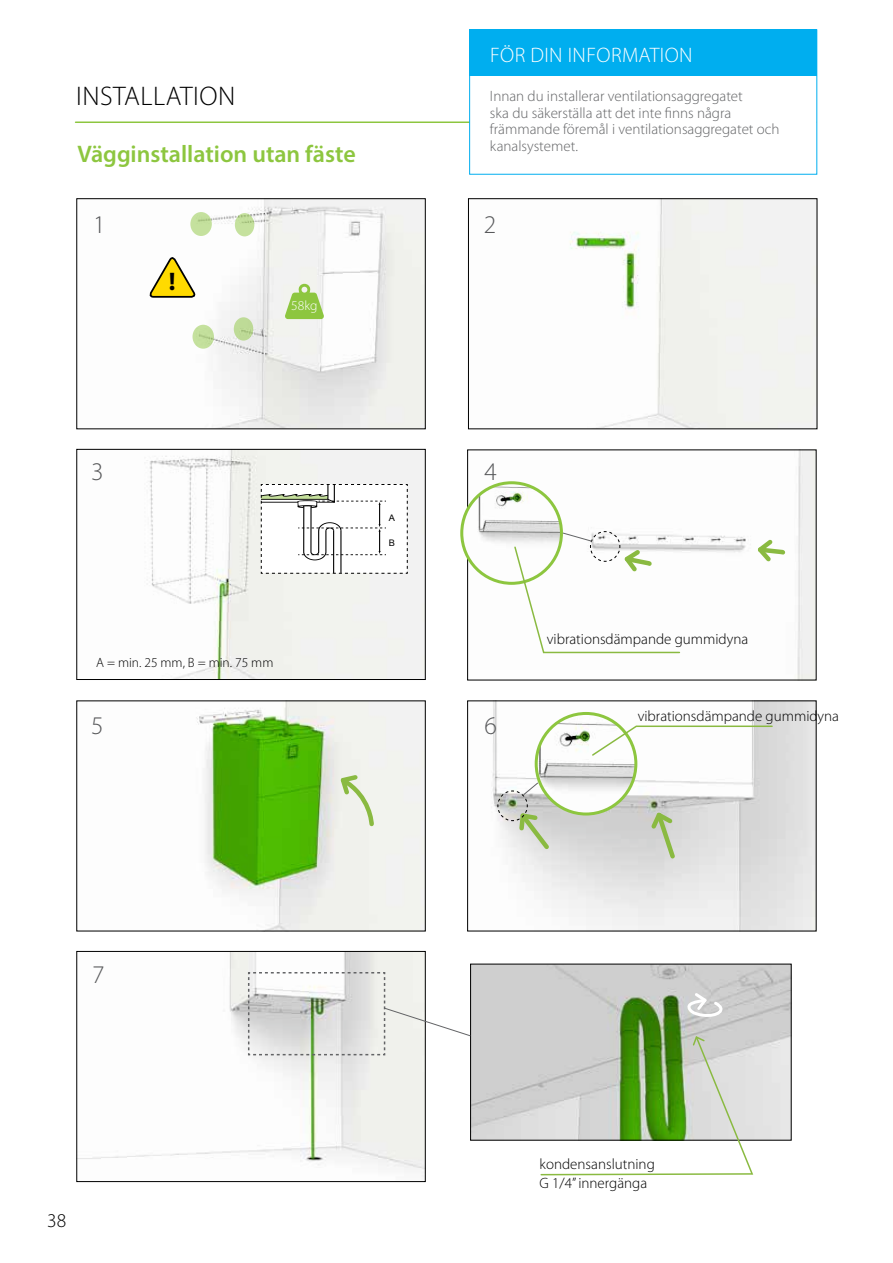
<style>
.page{position:relative;width:893px;height:1263px;background:#fff}
.page>*{position:absolute;margin:0;border:0;box-sizing:border-box;transform-origin:0 0}
.t1{font:300 27px "Myriad Pro";letter-spacing:.02em;color:#000}
.t2{font:300 25.5px "Myriad Pro";color:#58595b}
.t3{font:700 25.5px "Myriad Pro";color:#000}
.t4{font:600 24px "Myriad Pro";color:#8dc63f}
.t5{font:300 21px "Myriad Pro";letter-spacing:.02em;color:#fff}
.t6{font:300 19.5px "Myriad Pro";color:#000}
.t7{font:300 15px/16.5px "Myriad Pro";color:#636466}
.t8{font:300 15px/19.5px "Myriad Pro";color:#000}
.t9{font:300 13.5px "Myriad Pro";color:#000}
.t10{font:300 13.5px "Myriad Pro";color:#fff}
.t11{font:9px "Arial";color:#000}
</style>
<div class="page">
<hr style="left:76px;top:121px;width:740px;height:2px;background:#8dc63f">
<img style="left:570px;top:200px;width:245px;height:227px">
<div style="left:468px;top:198px;width:349px;height:231px;border:1px solid #000"></div>
<img style="left:147px;top:451px;width:276px;height:227px">
<div style="left:77px;top:449px;width:348px;height:231px;border:1px solid #000"></div>
<img style="left:196px;top:703px;width:227px;height:226px">
<img style="left:195px;top:200px;width:228px;height:227px">
<div style="left:77px;top:198px;width:348px;height:231px;border:1px solid #000"></div>
<img style="left:469px;top:452px;width:345px;height:226px">
<img style="left:492px;top:703px;width:322px;height:226px">
<img style="left:79px;top:953px;width:344px;height:224px">
<div style="left:77px;top:951px;width:348px;height:231px;border:1px solid #000"></div>
<img style="left:472px;top:966px;width:317px;height:172px">
<svg style="left:261px;top:484px;width:147px;height:90px"></svg>
<svg style="left:190px;top:212px;width:22px;height:24px"></svg>
<svg style="left:192px;top:325px;width:22px;height:24px"></svg>
<svg style="left:235px;top:213px;width:19px;height:23px"></svg>
<svg style="left:234px;top:317px;width:19px;height:24px"></svg>
<svg style="left:753px;top:536px;width:34px;height:29px"></svg>
<svg style="left:648px;top:809px;width:30px;height:53px;background:#c6cfb8"></svg>
<img style="left:462px;top:483px;width:99px;height:100px;border-radius:50px">
<div style="left:460px;top:481px;width:103px;height:104px;border:3px solid #8dc63f;border-radius:50%"></div>
<img style="left:536px;top:713px;width:100px;height:101px;border-radius:50px">
<div style="left:535px;top:712px;width:102px;height:103px;border:3px solid #8dc63f;border-radius:50%"></div>
<svg style="left:337px;top:772px;width:39px;height:56px;background:#dfe8d0"></svg>
<svg style="left:682px;top:990px;width:46px;height:27px"></svg>
<svg style="left:497px;top:782px;width:56px;height:71px"></svg>
<svg style="left:284px;top:283px;width:40px;height:36px"></svg>
<svg style="left:149px;top:256px;width:47px;height:43px"></svg>
<svg style="left:513px;top:531px;width:168px;height:123px"></svg>
<svg style="left:247px;top:971px;width:224px;height:85px"></svg>
<svg style="left:591px;top:725px;width:183px;height:32px"></svg>
<svg style="left:540px;top:1035px;width:214px;height:141px"></svg>
<div style="left:469px;top:30px;width:348px;height:145px;background:#fff"></div>
<div style="left:470px;top:29px;width:347px;height:47px;background:#00aeef"></div>
<h3 class="t5" style="left:490px;top:42px;width:204px">FÖR DIN INFORMATION</h3>
<h1 class="t1" style="left:76px;top:79px;width:161px">INSTALLATION</h1>
<p class="t7" style="left:490px;top:88px;width:291px">Innan du installerar ventilationsaggregatet<br>ska du säkerställa att det inte finns några främmande föremål i ventilationsaggregatet och kanalsystemet.</p>
<h3 class="t4" style="left:78px;top:139px;width:280px">Vägginstallation utan fäste</h3>
<h2 class="t2" style="left:93px;top:209px;width:14px">1</h2>
<h2 class="t3" style="left:169px;top:265px;width:8px">!</h2>
<h2 class="t2" style="left:91px;top:456px;width:14px">3</h2>
<p class="t10" style="left:291px;top:298px;width:28px">58kg</p>
<p class="t9" style="left:96px;top:654px;width:179px">A = min. 25 mm, B = min. 75 mm</p>
<h2 class="t2" style="left:91px;top:710px;width:14px">5</h2>
<p class="t11" style="left:389px;top:512px;width:8px">A</p>
<p class="t11" style="left:389px;top:537px;width:8px">B</p>
<h2 class="t2" style="left:484px;top:209px;width:14px">2</h2>
<h2 class="t2" style="left:484px;top:456px;width:14px">4</h2>
<h2 class="t2" style="left:484px;top:710px;width:14px">6</h2>
<p class="t8" style="left:547px;top:629px;width:203px">vibrationsdämpande gummidyna</p>
<p class="t8" style="left:638px;top:706px;width:203px">vibrationsdämpande gummidyna</p>
<h2 class="t2" style="left:92px;top:959px;width:14px">7</h2>
<h3 class="t6" style="left:47px;top:1208px;width:21px">38</h3>
<p class="t8" style="left:540px;top:1154px;width:117px">kondensanslutning<br>G 1/4’’ innergänga</p>
</div>
